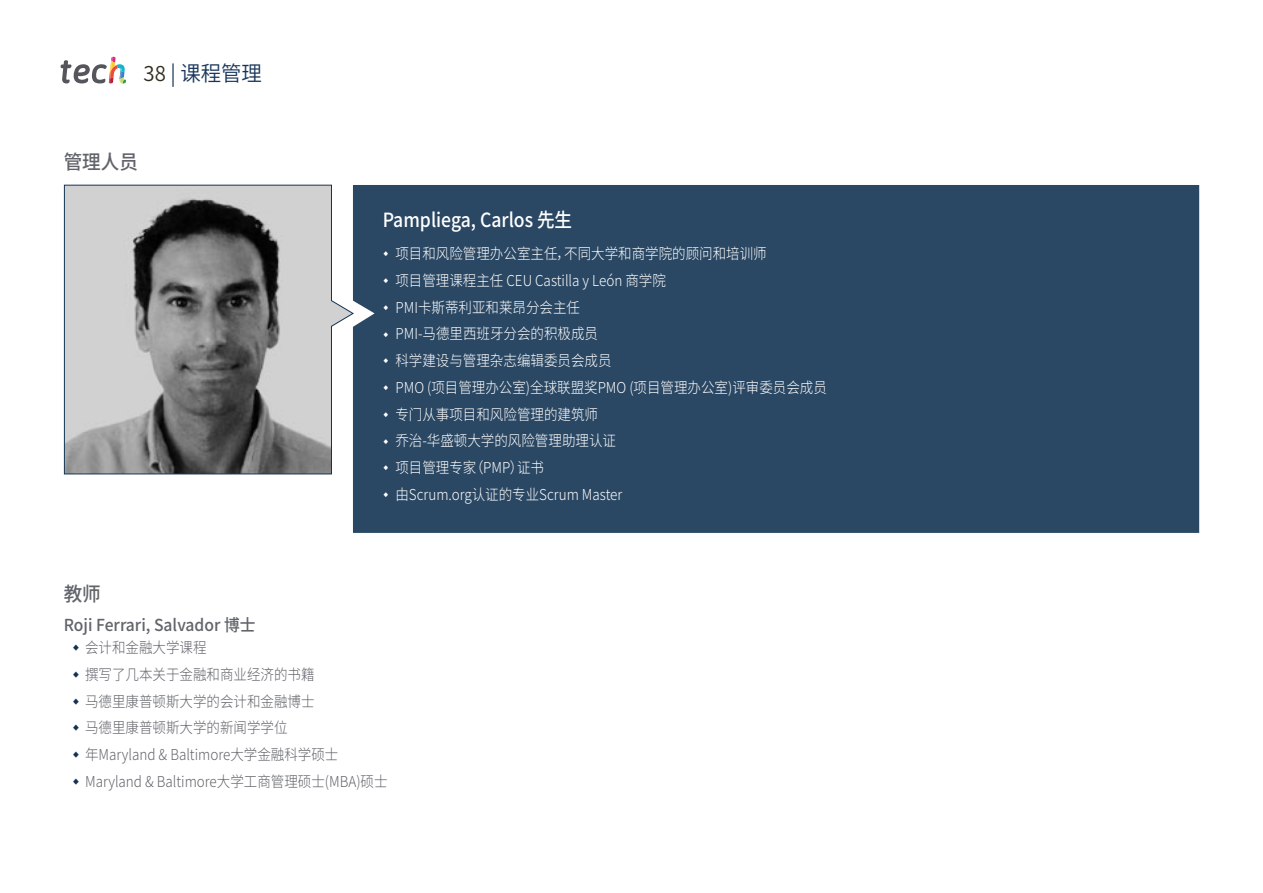
<style>
.page{position:relative;width:1263px;height:893px;background:#fff}
.page>*{position:absolute;margin:0;border:0;box-sizing:border-box;transform-origin:0 0}
.t1{font:21px "Source Han Sans CN";color:#17355b}
.t2{font:500 19.5px "Source Han Sans CN";color:#fff;scale:.9 1}
.t3{font:500 19.5px "Source Han Sans CN";color:#61646a;scale:.95 1}
.t4{font:500 16.5px "Source Han Sans CN";color:#61646a;scale:.95 1}
.t5{font:300 15px/26.7px "Source Han Sans CN";color:#fff;scale:.9 1}
.t6{font:300 15px/26.7px "Source Han Sans CN";color:#61646a;scale:.9 1}
.s1{color:#312e20}
.s2{color:#18365d}
</style>
<div class="page">
<svg style="left:61px;top:57px;width:65px;height:27px"></svg>
<div style="left:353px;top:185px;width:846px;height:348px;background:#2a4763"></div>
<svg style="left:64px;top:185px;width:290px;height:289px"></svg>
<svg style="left:384px;top:251px;width:4px;height:5px"></svg>
<svg style="left:384px;top:278px;width:4px;height:5px"></svg>
<svg style="left:384px;top:305px;width:4px;height:5px"></svg>
<svg style="left:384px;top:332px;width:4px;height:5px"></svg>
<svg style="left:384px;top:358px;width:4px;height:5px"></svg>
<svg style="left:384px;top:385px;width:4px;height:5px"></svg>
<svg style="left:384px;top:412px;width:4px;height:5px"></svg>
<svg style="left:384px;top:439px;width:4px;height:5px"></svg>
<svg style="left:384px;top:465px;width:4px;height:5px"></svg>
<svg style="left:384px;top:492px;width:4px;height:5px"></svg>
<h1 class="t1" style="left:144px;top:61px;width:120px"><span class="s1">38</span> <span class="s2">|</span> 课程管理</h1>
<h2 class="t3" style="left:64px;top:150px;width:80px">管理人员</h2>
<h2 class="t2" style="left:383px;top:209px;width:212px">Pampliega, Carlos 先生</h2>
<p class="t5" style="left:395px;top:240px;width:481px">项目和风险管理办公室主任，不同大学和商学院的顾问和培训师<br>项目管理课程主任 CEU Castilla y León 商学院<br>PMI卡斯蒂利亚和莱昂分会主任<br>PMI-马德里西班牙分会的积极成员<br>科学建设与管理杂志编辑委员会成员<br>PMO (项目管理办公室)全球联盟奖PMO (项目管理办公室)评审委员会成员专门从事项目和风险管理的建筑师<br>乔治-华盛顿大学的风险管理助理认证<br>项目管理专家（PMP）证书<br>由Scrum.org认证的专业Scrum Master</p>
<h2 class="t3" style="left:64px;top:583px;width:41px">教师</h2>
<p class="t4" style="left:64px;top:615px;width:203px">Roji Ferrari, Salvador 博士</p>
<p class="t6" style="left:85px;top:635px;width:338px">会计和金融大学课程<br>撰写了几本关于金融和商业经济的书籍<br>马德里康普顿斯大学的会计和金融博士<br>马德里康普顿斯大学的新闻学学位<br>年Maryland &amp; Baltimore大学金融科学硕士<br>Maryland &amp; Baltimore大学工商管理硕士(MBA)硕士</p>
</div>
